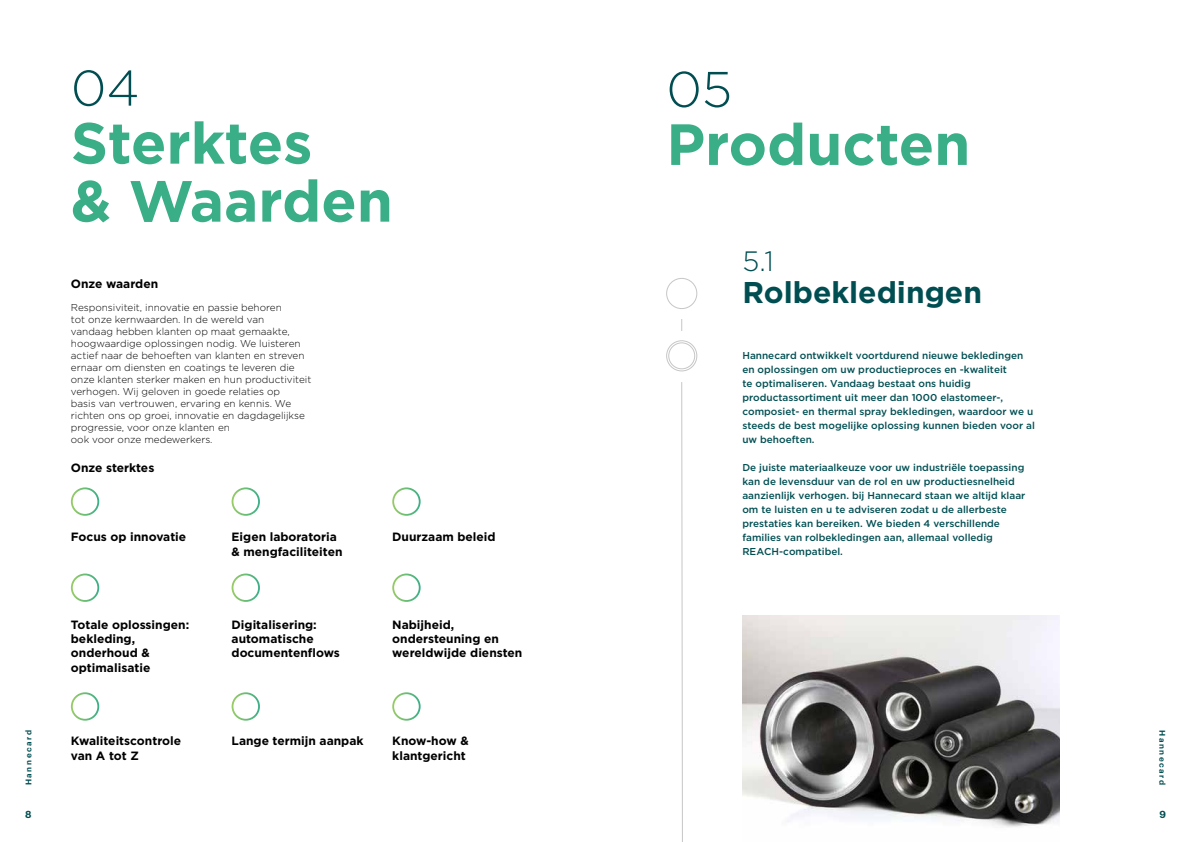
<style>
.page{position:relative;width:1191px;height:842px;background:#fff}
.page>*{position:absolute;margin:0;border:0;box-sizing:border-box;transform-origin:0 0}
.t1{font:700 58px/58px "Gotham";color:#3aae87}
.t2{font:300 50px "Gotham";color:#004e52}
.t3{font:700 30px "Gotham";color:#004e52}
.t4{font:300 28px "Gotham";color:#004e52}
.t5{font:700 12px/14.4px "Gotham";color:#000}
.t6{font:500 10px/14px "Gotham";color:#004e52}
.t7{font:300 10px/12px "Gotham";color:#000}
.t8{font:600 10px "Graphik";color:#004e52}
.t9{font:600 8px "Graphik";letter-spacing:.2em;color:#004e52}
</style>
<div class="page">
<div style="left:666px;top:278px;width:31px;height:31px;border:1px solid #c6c6c6;border-radius:50%"></div>
<div style="left:666px;top:340px;width:31px;height:31px;border:1px solid #c6c6c6;border-radius:50%"></div>
<svg style="left:681px;top:319px;width:1px;height:12px"></svg>
<svg style="left:681px;top:382px;width:2px;height:460px"></svg>
<div style="left:668px;top:343px;width:27px;height:26px;border:1px solid #c6c6c6;border-radius:50%"></div>
<img style="left:742px;top:615px;width:318px;height:212px">
<svg style="left:71px;top:573px;width:28px;height:29px"></svg>
<svg style="left:231px;top:573px;width:29px;height:29px"></svg>
<svg style="left:392px;top:573px;width:28px;height:29px"></svg>
<svg style="left:71px;top:487px;width:28px;height:29px"></svg>
<svg style="left:71px;top:692px;width:28px;height:29px"></svg>
<svg style="left:231px;top:692px;width:29px;height:29px"></svg>
<svg style="left:392px;top:692px;width:28px;height:29px"></svg>
<svg style="left:231px;top:487px;width:29px;height:29px"></svg>
<svg style="left:392px;top:487px;width:28px;height:29px"></svg>
<h2 class="t2" style="left:71px;top:56px;width:70px">04</h2>
<h1 class="t1" style="left:71px;top:114px;width:323px">Sterktes<br>&amp; Waarden</h1>
<p class="t5" style="left:71px;top:276px;width:89px">Onze waarden</p>
<p class="t7" style="left:71px;top:301px;width:242px">Responsiviteit, innovatie en passie behoren<br>tot onze kernwaarden. In de wereld van<br>vandaag hebben klanten op maat gemaakte, hoogwaardige oplossingen nodig. We luisteren actief naar de behoeften van klanten en streven ernaar om diensten en coatings te leveren die onze klanten sterker maken en hun productiviteit verhogen. Wij geloven in goede relaties op<br>basis van vertrouwen, ervaring en kennis. We richten ons op groei, innovatie en dagdagelijkse progressie, voor onze klanten en<br>ook voor onze medewerkers.</p>
<p class="t5" style="left:71px;top:460px;width:85px">Onze sterktes</p>
<p class="t5" style="left:71px;top:530px;width:117px">Focus op innovatie</p>
<p class="t5" style="left:231px;top:530px;width:112px">Eigen laboratoria &amp; mengfaciliteiten</p>
<p class="t5" style="left:392px;top:530px;width:105px">Duurzaam beleid</p>
<p class="t5" style="left:71px;top:617px;width:120px">Totale oplossingen: bekleding, onderhoud &amp; optimalisatie</p>
<p class="t5" style="left:231px;top:617px;width:110px">Digitalisering: automatische documentenflows</p>
<p class="t5" style="left:392px;top:617px;width:132px">Nabijheid, ondersteuning en wereldwijde diensten</p>
<h2 class="t2" style="left:666px;top:58px;width:67px">05</h2>
<h1 class="t1" style="left:666px;top:115px;width:305px">Producten</h1>
<h3 class="t4" style="left:742px;top:243px;width:33px">5.1</h3>
<h3 class="t3" style="left:742px;top:272px;width:241px">Rolbekledingen</h3>
<p class="t6" style="left:742px;top:349px;width:294px">Hannecard ontwikkelt voortdurend nieuwe bekledingen en oplossingen om uw productieproces en -kwaliteit<br>te optimaliseren. Vandaag bestaat ons huidig productassortiment uit meer dan 1000 elastomeer-, composiet- en thermal spray bekledingen, waardoor we u steeds de best mogelijke oplossing kunnen bieden voor al uw behoeften.</p>
<p class="t6" style="left:742px;top:461px;width:284px">De juiste materiaalkeuze voor uw industriële toepassing kan de levensduur van de rol en uw productiesnelheid aanzienlijk verhogen. bij Hannecard staan we altijd klaar om te luisten en u te adviseren zodat u de allerbeste prestaties kan bereiken. We bieden 4 verschillende families van rolbekledingen aan, allemaal volledig REACH-compatibel.</p>
<p class="t9" style="left:23px;top:785px;width:57px;rotate:-90deg">Hannecard</p>
<p class="t9" style="left:1168px;top:730px;width:57px;rotate:90deg">Hannecard</p>
<p class="t5" style="left:231px;top:734px;width:133px">Lange termijn aanpak</p>
<p class="t5" style="left:392px;top:734px;width:78px">Know-how &amp; klantgericht</p>
<p class="t5" style="left:71px;top:734px;width:112px">Kwaliteitscontrole van A tot Z</p>
<p class="t8" style="left:25px;top:806px;width:8px">8</p>
<p class="t8" style="left:1159px;top:806px;width:8px">9</p>
</div>
